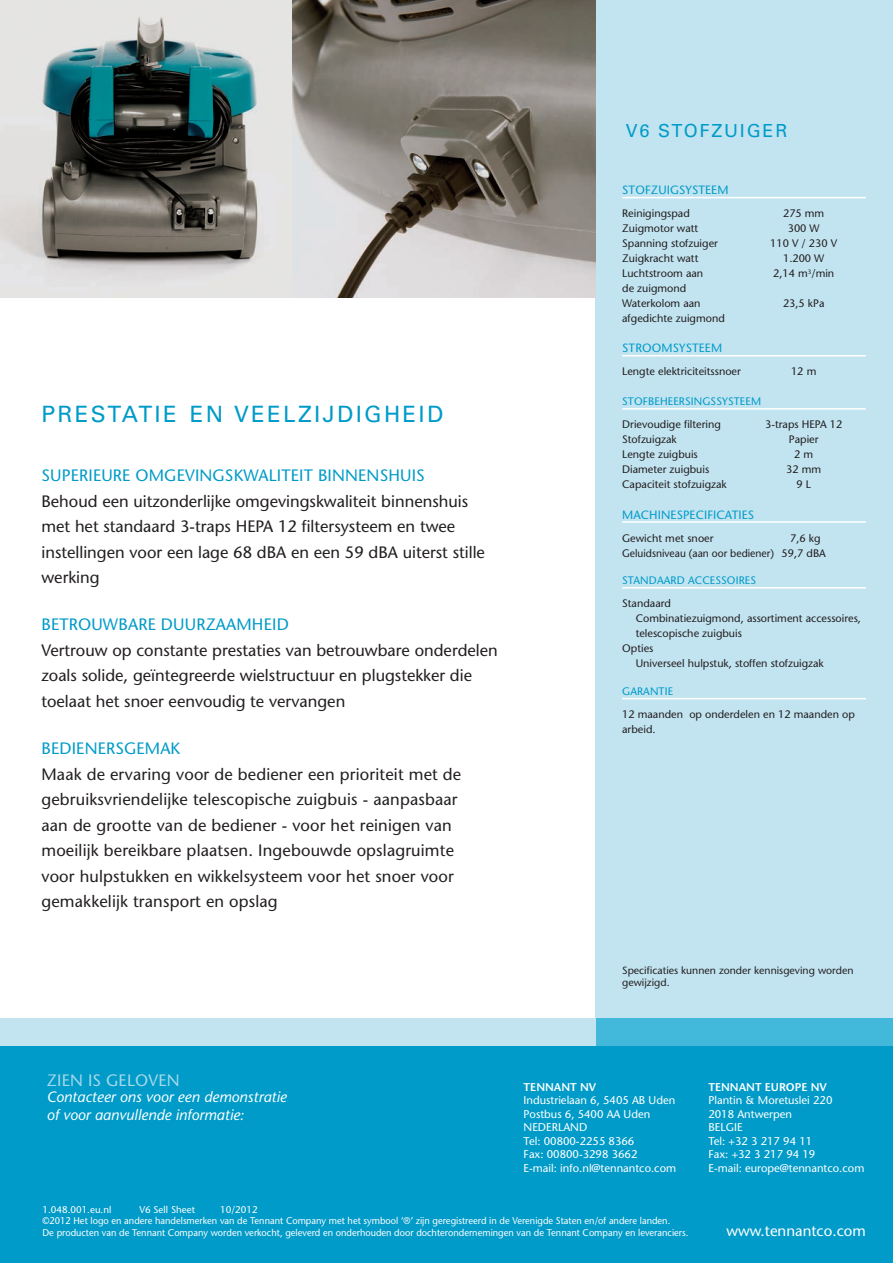
<style>
.page{position:relative;width:893px;height:1263px;background:#fff}
.page>*{position:absolute;margin:0;border:0;box-sizing:border-box;transform-origin:0 0}
.t1{font:22.5px "Univers LT Std";letter-spacing:.1em;color:#009bc8}
.t2{font:18px "Univers LT Std";letter-spacing:.1em;color:#009bc8}
.t3{font:500 16.5px/25.5px "Stone Sans Std";color:#231f20}
.t4{font:500 16.5px "Stone Sans Std";letter-spacing:.01em;color:#009bc8}
.t5{font:500 16.5px "Stone Sans Std";letter-spacing:.01em;color:#a4d8ec}
.t6{font:italic 500 15px/18px "Stone Sans Std";color:#fff}
.t7{font:500 15px "Stone Sans Std";color:#fff}
.t8{font:500 12px "Stone Sans Std";letter-spacing:.01em;color:#009bc8}
.t9{font:500 11.25px/13.5px "Stone Sans Std";color:#fff}
.t10{font:600 11.25px "Stone Sans Std";color:#fff}
.t11{font:500 10.8px/15px "Stone Sans Std";color:#231f20}
.t12{font:500 10.8px "Stone Sans Std";letter-spacing:.01em;color:#009bc8}
.t13{font:500 10.5px/12.6px "Stone Sans Std";color:#231f20}
.t14{font:500 9.75px/11.7px "Stone Sans Std";color:#fff}
</style>
<div class="page">
<div style="left:595px;top:0;width:298px;height:1045px;background:#c2e4f1"></div>
<div style="left:0;top:1045px;width:893px;height:218px;background:#009bc8"></div>
<div style="left:298px;top:1018px;width:595px;height:27px;background:#42b9db"></div>
<div style="left:0;top:1018px;width:595px;height:27px;background:#c2e4f1"></div>
<hr style="left:622px;top:197px;width:244px;height:1px;background:#fff">
<hr style="left:622px;top:355px;width:244px;height:1px;background:#fff">
<hr style="left:622px;top:408px;width:244px;height:2px;background:#fff">
<hr style="left:622px;top:521px;width:244px;height:2px;background:#fff">
<hr style="left:622px;top:587px;width:244px;height:1px;background:#fff">
<hr style="left:622px;top:698px;width:244px;height:1px;background:#fff">
<img style="left:291px;top:0;width:304px;height:298px">
<svg style="left:0;top:0;width:291px;height:298px;background:#919998"></svg>
<p class="t2" style="left:626px;top:123px;width:163px">V6 STOFZUIGER</p>
<h1 class="t1" style="left:41px;top:405px;width:403px">PRESTATIE EN VEELZIJDIGHEID</h1>
<p class="t4" style="left:41px;top:469px;width:385px">SUPERIEURE OMGEVINGSKWALITEIT BINNENSHUIS</p>
<p class="t3" style="left:41px;top:490px;width:445px">Behoud een uitzonderlijke omgevingskwaliteit binnenshuis met het standaard 3-traps HEPA 12 filtersysteem en twee instellingen voor een lage 68 dBA en een 59 dBA uiterst stille werking</p>
<p class="t4" style="left:41px;top:618px;width:249px">BETROUWBARE DUURZAAMHEID</p>
<p class="t3" style="left:41px;top:639px;width:458px">Vertrouw op constante prestaties van betrouwbare onderdelen zoals solide, geïntegreerde wielstructuur en plugstekker die toelaat het snoer eenvoudig te vervangen</p>
<p class="t4" style="left:41px;top:742px;width:140px">BEDIENERSGEMAK</p>
<p class="t3" style="left:41px;top:762px;width:421px">Maak de ervaring voor de bediener een prioriteit met de gebruiksvriendelijke telescopische zuigbuis - aanpasbaar aan de grootte van de bediener - voor het reinigen van moeilijk bereikbare plaatsen. Ingebouwde opslagruimte voor hulpstukken en wikkelsysteem voor het snoer voor gemakkelijk transport en opslag</p>
<p class="t8" style="left:622px;top:185px;width:108px">STOFZUIGSYSTEEM</p>
<p class="t11" style="left:622px;top:207px;width:69px">Reinigingspad</p>
<p class="t11" style="left:783px;top:207px;width:43px">275 mm</p>
<p class="t11" style="left:622px;top:222px;width:78px">Zuigmotor watt</p>
<p class="t11" style="left:788px;top:222px;width:33px">300 W</p>
<p class="t11" style="left:622px;top:237px;width:97px">Spanning stofzuiger</p>
<p class="t11" style="left:770px;top:237px;width:69px">110 V / 230 V</p>
<p class="t11" style="left:622px;top:252px;width:78px">Zuigkracht watt</p>
<p class="t11" style="left:783px;top:252px;width:43px">1.200 W</p>
<p class="t11" style="left:622px;top:267px;width:83px">Luchtstroom aan</p>
<p class="t11" style="left:773px;top:267px;width:63px">2,14 m<sup>3</sup>/min</p>
<p class="t11" style="left:622px;top:282px;width:80px">de zuigmond<br>Waterkolom aan</p>
<p class="t11" style="left:783px;top:297px;width:43px">23,5 kPa</p>
<p class="t11" style="left:622px;top:312px;width:104px">afgedichte zuigmond</p>
<p class="t8" style="left:622px;top:343px;width:101px">STROOMSYSTEEM</p>
<p class="t11" style="left:622px;top:365px;width:120px">Lengte elektriciteitssnoer</p>
<p class="t11" style="left:791px;top:365px;width:27px">12 m</p>
<p class="t12" style="left:622px;top:397px;width:140px">STOFBEHEERSINGSSYSTEEM</p>
<p class="t11" style="left:622px;top:418px;width:100px">Drievoudige filtering</p>
<p class="t11" style="left:765px;top:418px;width:79px">3-traps HEPA 12</p>
<p class="t11" style="left:622px;top:433px;width:56px">Stofzuigzak</p>
<p class="t11" style="left:789px;top:433px;width:31px">Papier</p>
<p class="t11" style="left:622px;top:448px;width:77px">Lengte zuigbuis</p>
<p class="t11" style="left:794px;top:448px;width:21px">2 m</p>
<p class="t11" style="left:622px;top:463px;width:89px">Diameter zuigbuis</p>
<p class="t11" style="left:786px;top:463px;width:37px">32 mm</p>
<p class="t11" style="left:622px;top:478px;width:106px">Capaciteit stofzuigzak</p>
<p class="t11" style="left:796px;top:478px;width:16px">9 L</p>
<p class="t8" style="left:622px;top:509px;width:133px">MACHINESPECIFICATIES</p>
<p class="t11" style="left:622px;top:531px;width:93px">Gewicht met snoer</p>
<p class="t11" style="left:622px;top:531px;width:205px;text-indent:168px">7,6 kg<br>Geluidsniveau (aan oor bediener) 59,7 dBA</p>
<p class="t12" style="left:622px;top:576px;width:135px">STANDAARD ACCESSOIRES</p>
<p class="t11" style="left:622px;top:597px;width:50px">Standaard</p>
<p class="t11" style="left:636px;top:612px;width:227px">Combinatiezuigmond, assortiment accessoires,</p>
<p class="t11" style="left:636px;top:627px;width:108px">telescopische zuigbuis</p>
<p class="t11" style="left:622px;top:642px;width:33px">Opties</p>
<p class="t11" style="left:636px;top:657px;width:190px">Universeel hulpstuk, stoffen stofzuigzak</p>
<p class="t12" style="left:622px;top:687px;width:52px">GARANTIE</p>
<p class="t11" style="left:622px;top:708px;width:234px">12 maanden op onderdelen en 12 maanden op arbeid.</p>
<p class="t13" style="left:622px;top:965px;width:233px">Specificaties kunnen zonder kennisgeving worden gewijzigd.</p>
<p class="t5" style="left:47px;top:1073px;width:134px">ZIEN IS GELOVEN</p>
<p class="t6" style="left:47px;top:1089px;width:241px">Contacteer ons voor een demonstratie of voor aanvullende informatie:</p>
<p class="t10" style="left:524px;top:1082px;width:74px">TENNANT NV</p>
<p class="t9" style="left:524px;top:1095px;width:154px">Industrielaan 6, 5405 AB Uden<br>Postbus 6, 5400 AA Uden<br>NEDERLAND<br>Tel: 00800-2255 8366<br>Fax: 00800-3298 3662<br>E-mail: info.nl@tennantco.com</p>
<p class="t10" style="left:708px;top:1082px;width:120px">TENNANT EUROPE NV</p>
<p class="t9" style="left:708px;top:1095px;width:157px">Plantin &amp; Moretuslei 220<br>2018 Antwerpen<br>BELGIE<br>Tel: +32 3 217 94 11<br>Fax: +32 3 217 94 19<br>E-mail: europe@tennantco.com</p>
<p class="t14" style="left:42px;top:1204px;width:647px;text-indent:178px">10/2012<br>©2012 Het logo en andere handelsmerken van de Tennant Company met het symbool ‘®’ zijn geregistreerd in de Verenigde Staten en/of andere landen.<br>De producten van de Tennant Company worden verkocht, geleverd en onderhouden door dochterondernemingen van de Tennant Company en leveranciers.</p>
<p class="t14" style="left:42px;top:1204px;width:70px">1.048.001.eu.nl</p>
<p class="t14" style="left:139px;top:1204px;width:57px">V6 Sell Sheet</p>
<p class="t7" style="left:727px;top:1225px;width:141px">www.tennantco.com</p>
</div>
